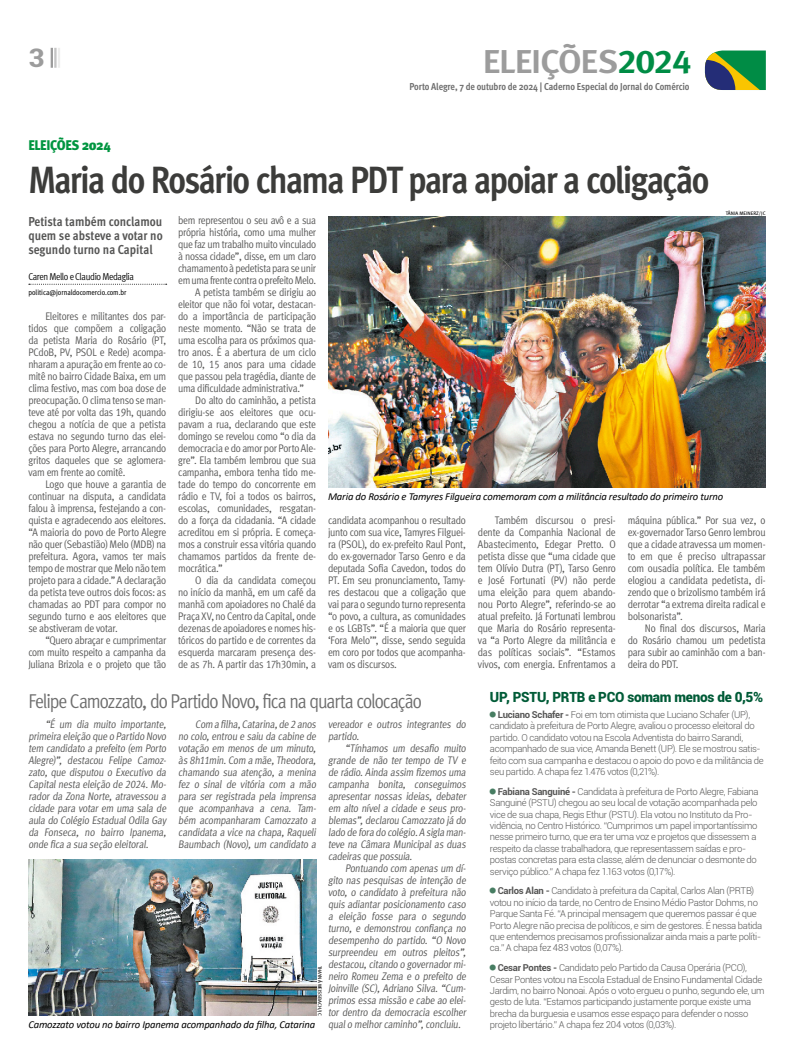
<style>
.page{position:relative;width:794px;height:1063px;background:#fff}
.page>*{position:absolute;margin:0;border:0;box-sizing:border-box;transform-origin:0 0}
.Abre{font:700 38px "Meta Cond";letter-spacing:-.05em;color:#3c3c3a}
.t1{font:700 33.1px "Meta Cond";letter-spacing:-.025em;color:#9c9c9c;scale:1.2 1}
.t2{font:700 condensed 25.6px "Roboto";color:#9c9c9c;scale:1.2 1}
.Retranca_2_1{font:20px "Meta Cond Normal LF";letter-spacing:-.05em;color:#6e6e6e}
.SUBTIT_BOX{font:900 14px "Roboto";letter-spacing:-.015em;color:#005b37}
.CARTOLA{font:900 14px "Meta Cond";letter-spacing:-.025em;color:#009540;scale:1.05 1}
.Linha_de_Apoio{font:13px/14px "Meta Cond Bold LF";color:#565655;text-align:justify}
.TEXTO{font:11px/12px "Meta Cond Normal LF";letter-spacing:-.025em;color:#565655;text-align:justify}
.Legenda{font:italic 10.6px "Calibri";letter-spacing:-.015em;color:#000}
.t3{font:700 10px "Meta Cond";letter-spacing:-.015em;color:#6e6e6e}
.Assinatura{font:10px "Meta Cond Normal LF";letter-spacing:-.035em;color:#000}
.TEXTO-2{font:300 9.5px/11.4px "Roboto";letter-spacing:-.035em;color:#565655}
.E-mail{font:7.7px "Meta Cond Book LF";color:#000}
.Crédito{font:5px "Meta Book Caps";color:#000}
.s1{font-family:"Meta Cond Bold LF";font-weight:400;color:#008c45}
.s2{font-weight:700}
</style>
<div class="page">
<svg style="left:705px;top:51px;width:61px;height:39px"></svg>
<hr style="left:51px;top:48px;width:2px;height:20px;background:#9c9c9c">
<hr style="left:54px;top:48px;width:3px;height:20px;background:#c5c5c5">
<hr style="left:58px;top:48px;width:2px;height:20px;background:#ededec">
<svg style="left:29px;top:284px;width:138px;height:1px"></svg>
<img style="left:328px;top:217px;width:437px;height:271px">
<img style="left:28px;top:860px;width:288px;height:156px">
<p class="t2" style="left:28px;top:40px;width:15px">3</p>
<h2 class="t1" style="left:483px;top:42px;width:175px">ELEIÇÕES<span class="s1">2024</span></h2>
<p class="t3" style="left:409px;top:81px;width:281px">Porto Alegre, 7 de outubro de 2024 | Caderno Especial do Jornal do Comércio</p>
<p class="CARTOLA" style="left:28px;top:137px;width:80px">ELEIÇÕES 2024</p>
<p class="Abre" style="left:28px;top:158px;width:682px">Maria do Rosário chama PDT para apoiar a coligação</p>
<p class="Linha_de_Apoio" style="left:28px;top:214px;width:136px">Petista também conclamou quem se absteve a votar no segundo turno na Capital</p>
<p class="Assinatura" style="left:28px;top:271px;width:107px">Caren Mello e Claudio Medaglia</p>
<p class="E-mail" style="left:28px;top:288px;width:100px">politica@jornaldocomercio.com.br</p>
<p class="TEXTO" style="left:28px;top:310px;width:139px;text-indent:17px">Eleitores e militantes dos par&shy;tidos que compõem a coligação da petista Maria do Rosário (PT, PCdoB, PV, PSOL e Rede) acompa&shy;nharam a apuração em frente ao co&shy;mitê no bairro Cidade Baixa, em um clima festivo, mas com boa dose de preocupação. O clima tenso se man&shy;teve até por volta das 19h, quando chegou a notícia de que a petista estava no segundo turno das elei&shy;ções para Porto Alegre, arrancando gritos daqueles que se aglomera&shy;vam em frente ao comitê.</p>
<p class="TEXTO" style="left:28px;top:478px;width:139px;text-indent:17px">Logo que houve a garantia de continuar na disputa, a candidata falou à imprensa, festejando a con&shy;quista e agradecendo aos eleitores. “A maioria do povo de Porto Alegre não quer (Sebastião) Melo (MDB) na prefeitura. Agora, vamos ter mais tempo de mostrar que Melo não tem projeto para a cidade.” A declaração da petista teve outros dois focos: as chamadas ao PDT para compor no segundo turno e aos eleitores que se abstiveram de votar.</p>
<p class="TEXTO" style="left:28px;top:634px;width:139px;text-indent:17px">“Quero abraçar e cumprimentar com muito respeito a campanha da Juliana Brizola e o projeto que tão</p>
<p class="Crédito" style="left:726px;top:211px;width:41px">TÂNIA MEINERZ/JC</p>
<p class="TEXTO" style="left:178px;top:214px;width:139px">bem representou o seu avô e a sua própria história, como uma mulher que faz um trabalho muito vinculado à nossa cidade”, disse, em um claro chamamento à pedetista para se unir em uma frente contra o prefeito Melo.</p>
<p class="TEXTO" style="left:178px;top:286px;width:139px;text-indent:17px">A petista também se dirigiu ao eleitor que não foi votar, destacan&shy;do a importância de participação neste momento. “Não se trata de uma escolha para os próximos qua&shy;tro anos. É a abertura de um ciclo de 10, 15 anos para uma cidade que passou pela tragédia, diante de uma dificuldade administrativa.”</p>
<p class="TEXTO" style="left:178px;top:394px;width:139px;text-indent:17px">Do alto do caminhão, a petista dirigiu-se aos eleitores que ocu&shy;pavam a rua, declarando que este domingo se revelou como “o dia da democracia e do amor por Porto Ale&shy;gre”. Ela também lembrou que sua campanha, embora tenha tido me&shy;tade do tempo do concorrente em rádio e TV, foi a todos os bairros, escolas, comunidades, resgatan&shy;do a força da cidadania. “A cidade acreditou em si própria. E começa&shy;mos a construir essa vitória quando chamamos partidos da frente de&shy;mocrática.”</p>
<p class="TEXTO" style="left:178px;top:574px;width:139px;text-indent:17px">O dia da candidata começou no início da manhã, em um café da manhã com apoiadores no Chalé da Praça XV, no Centro da Capital, onde dezenas de apoiadores e nomes his&shy;tóricos do partido e de correntes da esquerda marcaram presença des&shy;de as 7h. A partir das 17h30min, a</p>
<p class="Legenda" style="left:328px;top:489px;width:397px">Maria do Rosário e Tamyres Filgueira comemoram com a militância resultado do primeiro turno</p>
<p class="TEXTO" style="left:328px;top:514px;width:139px">candidata acompanhou o resultado junto com sua vice, Tamyres Filguei&shy;ra (PSOL), do ex-prefeito Raul Pont, do ex-governador Tarso Genro e da deputada Sofia Cavedon, todos do PT. Em seu pronunciamento, Tamy&shy;res destacou que a coligação que vai para o segundo turno representa “o povo, a cultura, as comunidades e os LGBTs”. “É a maioria que quer ‘Fora Melo’”, disse, sendo seguida em coro por todos que acompanha&shy;vam os discursos.</p>
<p class="TEXTO" style="left:478px;top:514px;width:139px;text-indent:17px">Também discursou o presi&shy;dente da Companhia Nacional de Abastecimento, Edegar Pretto. O petista disse que “uma cidade que tem Olívio Dutra (PT), Tarso Genro e José Fortunati (PV) não perde uma eleição para quem abando&shy;nou Porto Alegre”, referindo-se ao atual prefeito. Já Fortunati lembrou que Maria do Rosário representa&shy;va “a Porto Alegre da militância e das políticas sociais”. “Estamos vivos, com energia. Enfrentamos a</p>
<p class="TEXTO" style="left:628px;top:514px;width:139px">máquina pública.” Por sua vez, o ex-governador Tarso Genro lembrou que a cidade atravessa um momen&shy;to em que é preciso ultrapassar com ousadia política. Ele também elogiou a candidata pedetista, di&shy;zendo que o brizolismo também irá derrotar “a extrema direita radical e bolsonarista”.</p>
<p class="TEXTO" style="left:628px;top:622px;width:139px;text-indent:17px">No final dos discursos, Maria do Rosário chamou um pedetista para subir ao caminhão com a ban&shy;deira do PDT.</p>
<p class="Retranca_2_1" style="left:28px;top:689px;width:395px">Felipe Camozzato, do Partido Novo, fica na quarta colocação</p>
<p class="TEXTO" style="left:28px;top:718px;width:141px;text-align:left;text-indent:17px">“É um dia muito importante, primeira eleição que o Partido Novo tem candidato a prefeito (em Porto<br>Alegre) ”, destacou Felipe Camoz&shy;zato, que disputou o Executivo da<br>Capital nesta eleição de 2024. Mo&shy;rador da Zona Norte, atravessou a cidade para votar em uma sala de aula do Colégio Estadual Odila Gay da Fonseca, no bairro Ipanema, onde fica a sua seção eleitoral.</p>
<p class="TEXTO" style="left:178px;top:718px;width:141px;text-indent:17px">Com a filha,Catarina,de 2 anos no colo,entrou e saiu da cabine de votação em menos de um minuto, às 8h11min.Com a mãe,Theodora, chamando sua atenção, a menina fez o sinal de vitória com a mão para ser registrada pela imprensa que acompanhava a cena. Tam&shy;bém acompanharam Camozzato a candidata a vice na chapa, Raqueli Baumbach (Novo), um candidato a</p>
<p class="TEXTO" style="left:328px;top:718px;width:141px">vereador e outros integrantes do partido.</p>
<p class="TEXTO" style="left:328px;top:742px;width:141px;text-indent:17px">“Tínhamos um desafio muito grande de não ter tempo de TV e de rádio.Ainda assim fizemos uma campanha bonita, conseguimos apresentar nossas ideias, debater em alto nível a cidade e seus pro&shy;blemas”,declarou Camozzato já do lado de fora do colégio.A sigla man&shy;teve na Câmara Municipal as duas cadeiras que possuia.</p>
<p class="TEXTO" style="left:328px;top:862px;width:141px;text-indent:17px">Pontuando com apenas um dí&shy;gito nas pesquisas de intenção de voto, o candidato à prefeitura não quis adiantar posicionamento caso a eleição fosse para o segundo turno, e demonstrou confiança no desempenho do partido. “O Novo surpreendeu em outros pleitos”, destacou,citando o governadormi&shy;neiro Romeu Zema e o prefeito de Joinville (SC), Adriano Silva. “Cum&shy;primos essa missão e cabe ao elei&shy;tor dentro da democracia escolher</p>
<p class="Crédito" style="left:323px;top:966px;width:52px;rotate:90deg">THAYNÁ WEISSBACH/JC</p>
<p class="Legenda" style="left:28px;top:1017px;width:288px">Camozzato votou no bairro Ipanema acompanhado da filha, Catarina</p>
<p class="TEXTO" style="left:328px;top:1018px;width:136px">qualo melhorcaminho”,concluiu.</p>
<p class="SUBTIT_BOX" style="left:490px;top:687px;width:275px">UP, PSTU, PRTB e PCO somam menos de 0,5%</p>
<p class="TEXTO-2" style="left:490px;top:709px;width:275px;text-indent:8px"><span class="s2">Luciano Schafer -</span> Foi em tom otimista que Luciano Schafer (UP), candidato à prefeitura de Porto Alegre, avaliou o processo eleitoral do partido. O candidato votou na Escola Adventista do bairro Sarandi, acompanhado de sua vice, Amanda Benett (UP). Ele se mostrou satis&shy;feito com sua campanha e destacou o apoio do povo e da militância de seu partido. A chapa fez 1.476 votos (0,21%).</p>
<p class="TEXTO-2" style="left:490px;top:785px;width:270px;text-indent:8px"><span class="s2">Fabiana Sanguiné -</span> Candidata à prefeitura de Porto Alegre, Fabiana Sanguiné (PSTU) chegou ao seu local de votação acompanhada pelo vice de sua chapa, Regis Ethur (PSTU). Ela votou no Instituto da Pro&shy;vidência, no Centro Histórico. “Cumprimos um papel importantíssimo nesse primeiro turno, que era ter uma voz e projetos que dissessem a respeito da classe trabalhadora, que representassem saídas e pro&shy;postas concretas para esta classe, além de denunciar o desmonte do serviço público.” A chapa fez 1.163 votos (0,17%).</p>
<p class="TEXTO-2" style="left:490px;top:885px;width:274px;text-indent:8px"><span class="s2">Carlos Alan -</span> Candidato à prefeitura da Capital, Carlos Alan (PRTB) votou no início da tarde, no Centro de Ensino Médio Pastor Dohms, no Parque Santa Fé. “A principal mensagem que queremos passar é que Porto Alegre não precisa de políticos, e sim de gestores. É nessa batida que entendemos precisamos profissionalizar ainda mais a parte políti&shy;ca.” A chapa fez 483 votos (0,07%).</p>
<p class="TEXTO-2" style="left:490px;top:962px;width:276px;text-indent:8px"><span class="s2">Cesar Pontes -</span> Candidato pelo Partido da Causa Operária (PCO), Cesar Pontes votou na Escola Estadual de Ensino Fundamental Cidade Jardim, no bairro Nonoai. Após o voto ergueu o punho, segundo ele, um gesto de luta. “Estamos participando justamente porque existe uma brecha da burguesia e usamos esse espaço para defender o nosso projeto libertário.” A chapa fez 204 votos (0,03%).</p>
</div>
